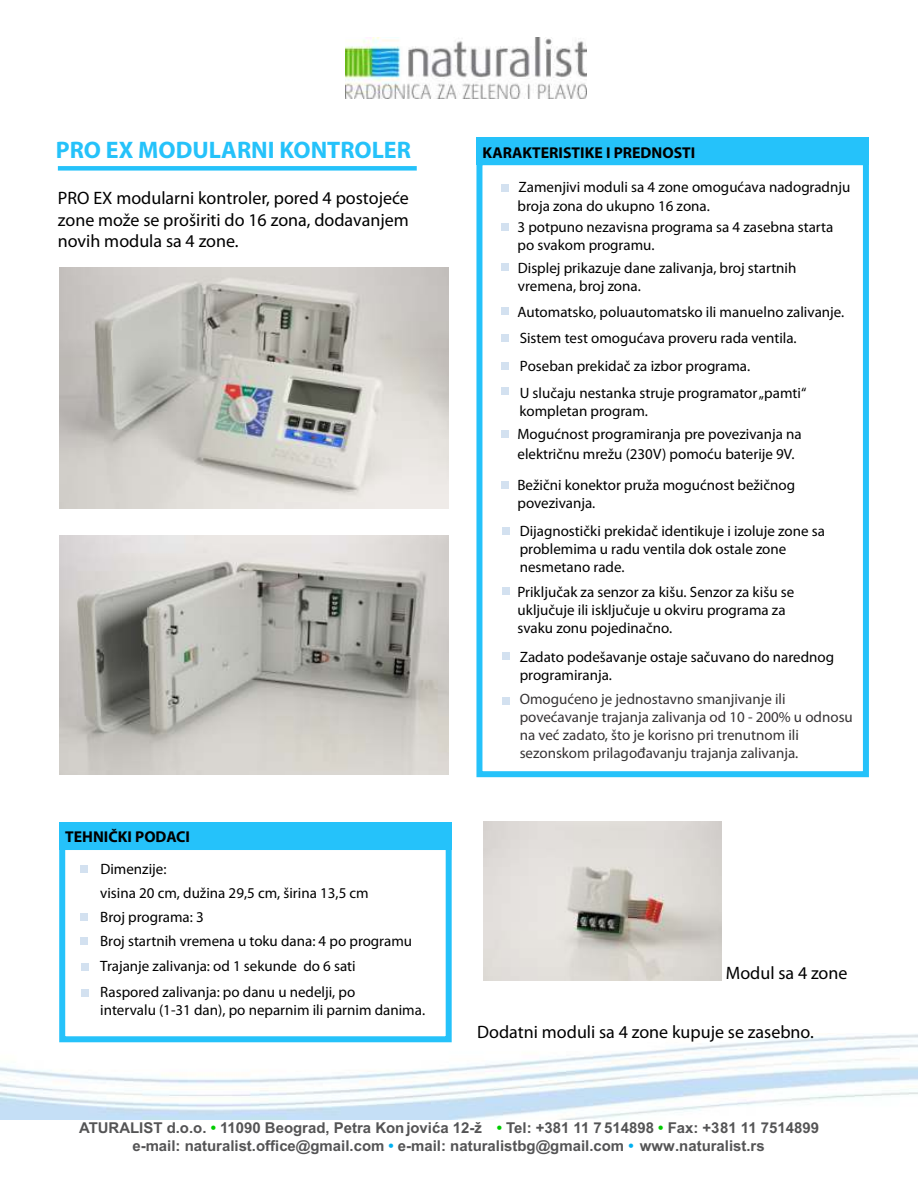
<style>
.page{position:relative;width:918px;height:1188px;background:#fff}
.page>*{position:absolute;margin:0;border:0;box-sizing:border-box;transform-origin:0 0}
.t1{font:700 24px "Myriad Pro";color:#25c2fa}
.t2{font:18px/21.6px "Myriad Pro";color:#000;text-align:justify}
.t3{font:700 15.75px "Myriad Pro";color:#000}
.t4{font:15px/18px "Myriad Pro";color:#000}
.t5{font:700 15px/17.2px "Arial";color:#545455;text-align:center}
.t6{font:15px/18px "Myriad Pro";color:#373435}
.s1{color:#0c0}
.s2{color:#00b0f0}
</style>
<div class="page">
<img style="left:345px;top:38px;width:241px;height:60px">
<div style="left:58px;top:166px;width:359px;height:5px;background:#25c2fa"></div>
<div style="left:501px;top:184px;width:7px;height:7px;background:#d3e1f0"></div>
<div style="left:501px;top:224px;width:7px;height:7px;background:#d3e1f0"></div>
<div style="left:501px;top:263px;width:7px;height:8px;background:#d3e1f0"></div>
<div style="left:501px;top:308px;width:7px;height:7px;background:#d3e1f0"></div>
<div style="left:501px;top:335px;width:7px;height:7px;background:#d3e1f0"></div>
<div style="left:501px;top:363px;width:7px;height:7px;background:#d3e1f0"></div>
<div style="left:501px;top:387px;width:7px;height:8px;background:#d3e1f0"></div>
<div style="left:501px;top:430px;width:7px;height:7px;background:#d3e1f0"></div>
<div style="left:501px;top:482px;width:7px;height:7px;background:#d3e1f0"></div>
<div style="left:503px;top:528px;width:7px;height:7px;background:#d3e1f0"></div>
<div style="left:503px;top:587px;width:7px;height:7px;background:#d3e1f0"></div>
<div style="left:503px;top:652px;width:7px;height:7px;background:#d3e1f0"></div>
<div style="left:503px;top:697px;width:7px;height:7px;background:#d3e1f0"></div>
<div style="left:476px;top:159px;width:393px;height:618px;border:6px solid #25c2fa"></div>
<div style="left:476px;top:137px;width:393px;height:28px;background:#25c2fa"></div>
<img style="left:60px;top:535px;width:389px;height:239px">
<div style="left:59px;top:844px;width:393px;height:198px;border:6px solid #25c2fa"></div>
<div style="left:59px;top:822px;width:393px;height:27px;background:#25c2fa"></div>
<div style="left:80px;top:865px;width:8px;height:7px;background:#d3e1f0"></div>
<div style="left:80px;top:913px;width:8px;height:7px;background:#d3e1f0"></div>
<div style="left:80px;top:937px;width:8px;height:7px;background:#d3e1f0"></div>
<div style="left:81px;top:963px;width:7px;height:8px;background:#d3e1f0"></div>
<div style="left:81px;top:990px;width:7px;height:7px;background:#d3e1f0"></div>
<img style="left:484px;top:822px;width:237px;height:158px">
<img style="left:60px;top:268px;width:389px;height:241px">
<h1 class="t1" style="left:56px;top:140px;width:357px">PRO EX MODULARNI KONTROLER</h1>
<p class="t3" style="left:482px;top:146px;width:214px">KARAKTERISTIKE I PREDNOSTI</p>
<p class="t2" style="left:58px;top:189px;width:353px">PRO EX modularni kontroler, pored 4 postojeće zone može se proširiti do 16 zona, dodavanjem novih modula sa 4 zone.</p>
<p class="t4" style="left:519px;top:179px;width:333px">Zamenjivi moduli sa 4 zone omogućava nadogradnju</p>
<p class="t4" style="left:517px;top:196px;width:317px;line-height:21.3px">broja zona do ukupno 16 zona.<br>3 potpuno nezavisna programa sa 4 zasebna starta</p>
<p class="t4" style="left:517px;top:237px;width:138px">po svakom programu.</p>
<p class="t4" style="left:518px;top:260px;width:280px">Displej prikazuje dane zalivanja, broj startnih vremena, broj zona.</p>
<p class="t4" style="left:520px;top:330px;width:278px">Sistem test omogućava proveru rada ventila.</p>
<p class="t4" style="left:517px;top:304px;width:328px">Automatsko, poluautomatsko ili manuelno zalivanje.</p>
<p class="t4" style="left:520px;top:358px;width:232px">Poseban prekidač za izbor programa.</p>
<p class="t4" style="left:519px;top:385px;width:288px">U slučaju nestanka struje programator „pamti“ kompletan program.</p>
<p class="t4" style="left:517px;top:425px;width:286px;line-height:20.5px">Mogućnost programiranja pre povezivanja na električnu mrežu (230V) pomoću baterije 9V.</p>
<p class="t4" style="left:517px;top:477px;width:279px">Bežični konektor pruža mogućnost bežičnog povezivanja.</p>
<p class="t4" style="left:520px;top:523px;width:307px">Dijagnostički prekidač identikuje i izoluje zone sa problemima u radu ventila dok ostale zone nesmetano rade.</p>
<p class="t4" style="left:517px;top:584px;width:278px">Priključak za senzor za kišu. Senzor za kišu se uključuje ili isključuje u okviru programa za svaku zonu pojedinačno.</p>
<p class="t4" style="left:520px;top:649px;width:316px">Zadato podešavanje ostaje sačuvano do narednog programiranja.</p>
<p class="t3" style="left:65px;top:831px;width:126px">TEHNIČKI PODACI</p>
<p class="t4" style="left:100px;top:859px;width:314px;line-height:24px">Dimenzije:<br>visina 20 cm, dužina 29,5 cm, širina 13,5 cm<br>Broj programa: 3<br>Broj startnih vremena u toku dana: 4 po programu<br>Trajanje zalivanja: od 1 sekunde do 6 sati</p>
<p class="t4" style="left:100px;top:984px;width:326px">Raspored zalivanja: po danu u nedelji, po<br>intervalu (1-31 dan), po neparnim ili parnim danima.</p>
<p class="t6" style="left:520px;top:691px;width:335px">Omogućeno je jednostavno smanjivanje ili povećavanje trajanja zalivanja od 10 - 200% u odnosu na već zadato, što je korisno pri trenutnom ili sezonskom prilagođavanju trajanja zalivanja.</p>
<p class="t2" style="left:726px;top:964px;width:123px">Modul sa 4 zone</p>
<p class="t2" style="left:477px;top:1023px;width:338px">Dodatni moduli sa 4 zone kupuje se zasebno.</p>
<p class="t5" style="left:79px;top:1121px;width:742px">ATURALIST d.o.o. <span class="s1">•</span> 11090 Beograd, Petra Konjovića 12-ž <span class="s1">•</span> Tel: +381 11 7 514898 <span class="s1">•</span> Fax: +381 11 7514899 e-mail: naturalist.office@gmail.com <span class="s2">•</span> e-mail: naturalistbg@gmail.com <span class="s2">•</span> www.naturalist.rs</p>
</div>
